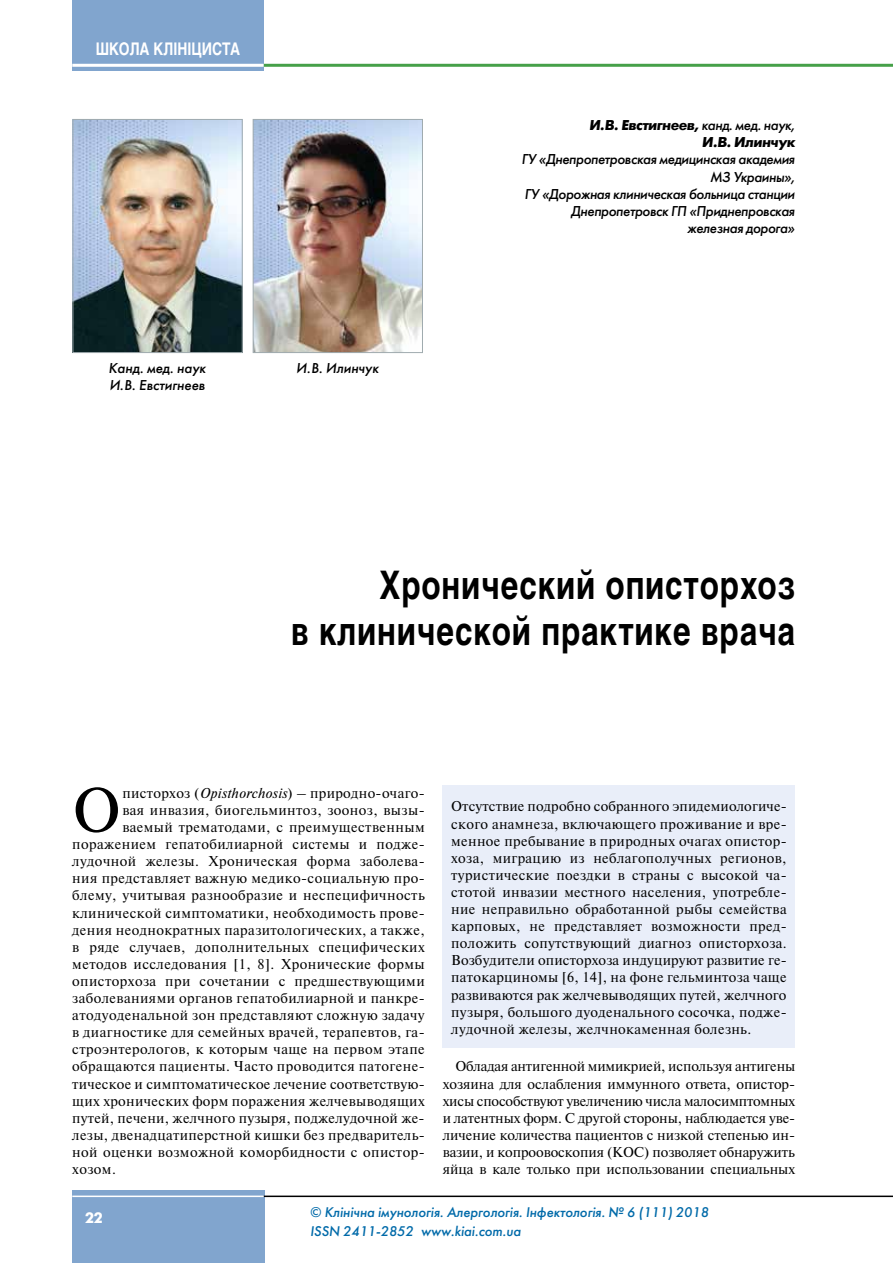
<style>
.page{position:relative;width:893px;height:1263px;background:#fff}
.page>*{position:absolute;margin:0;border:0;box-sizing:border-box;transform-origin:0 0}
.t1{font:63.15px "Newton C";color:#000}
.t2{font:700 39px/46.8px "Helios";letter-spacing:.025em;color:#000;text-align:right;scale:.8 1}
.t3{font:700 17.25px "Helios";color:#fff;scale:.8 1}
.t4{font:700 15px "Futuris C";color:#fff}
.t5{font:14.25px/17.1px "Newton C";letter-spacing:.03em;color:#000;text-align:justify}
.t6{font:italic 14.25px/17.1px "Futuris C";letter-spacing:-.025em;color:#000;text-align:right}
.t7{font:italic 700 14.25px/17.1px "Futuris C";letter-spacing:-.025em;color:#000;text-align:right}
.t8{font:italic 14.25px "Futuris C";color:#000}
.t9{font:italic 13.95px/18.5px "Futuris C";color:#006aa9}
.s1{font-weight:400}
.s2{font-style:italic}
</style>
<div class="page">
<div style="left:72px;top:0;width:192px;height:70px;background:#81a5ce"></div>
<hr style="left:264px;top:64px;width:629px;height:3px;background:#46a049">
<hr style="left:72px;top:64px;width:192px;height:3px;background:#fff">
<div style="left:72px;top:1191px;width:192px;height:72px;background:#81a5ce"></div>
<hr style="left:264px;top:1195px;width:629px;height:2px;background:#000">
<hr style="left:72px;top:1195px;width:192px;height:2px;background:#fff">
<div style="left:443px;top:786px;width:352px;height:262px;background:#e9eef9"></div>
<img style="left:255px;top:121px;width:166px;height:230px">
<div style="left:253px;top:119px;width:170px;height:234px;border:1px solid #a0abaf"></div>
<img style="left:75px;top:121px;width:166px;height:230px">
<div style="left:73px;top:119px;width:170px;height:234px;border:1px solid #a0abaf"></div>
<p class="t3" style="left:96px;top:39px;width:182px">ШКОЛА КЛІНІЦИСТА</p>
<p class="t8" style="left:109px;top:359px;width:99px">Канд. мед. наук</p>
<p class="t8" style="left:297px;top:359px;width:84px">И.В. Илинчук</p>
<p class="t8" style="left:110px;top:376px;width:97px">И.В. Евстигнеев</p>
<p class="t7" style="left:589px;top:117px;width:207px">И. В. Евстигнеев, <span class="s1">канд. мед. наук,<br></span>И. В. Илинчук</p>
<p class="t6" style="left:522px;top:151px;width:275px">ГУ «Днепропетровская медицинская академия<br>МЗ Украины»,<br>ГУ «Дорожная клиническая больница станции<br>Днепропетровск ГП «Приднепровская железная дорога»</p>
<h2 class="t2" style="left:291px;top:561px;width:632px">Хронический описторхоз<br>в клинической практике врача</h2>
<h1 class="t1" style="left:72px;top:776px;width:50px">О</h1>
<p class="t5" style="left:122px;top:784px;width:304px">писторхоз (<span class="s2">Opisthorchosis</span>) – природно-очаго-</p>
<p class="t5" style="left:122px;top:801px;width:304px">вая инвазия, биогельминтоз, зооноз, вызы-</p>
<p class="t5" style="left:122px;top:819px;width:304px">ваемый трематодами, с преимущественным</p>
<p class="t5" style="left:72px;top:836px;width:354px">поражением гепатобилиарной системы и подже-</p>
<p class="t5" style="left:72px;top:853px;width:354px">лудочной железы. Хроническая форма заболева-</p>
<p class="t5" style="left:72px;top:870px;width:354px">ния представляет важную медико-социальную про-</p>
<p class="t5" style="left:72px;top:887px;width:354px">блему, учитывая разнообразие и неспецифичность</p>
<p class="t5" style="left:72px;top:904px;width:354px">клинической симптоматики, необходимость прове-</p>
<p class="t5" style="left:72px;top:921px;width:354px">дения неоднократных паразитологических, а также,</p>
<p class="t5" style="left:72px;top:938px;width:354px">в ряде случаев, дополнительных специфических</p>
<p class="t5" style="left:72px;top:955px;width:354px">методов исследования [1, 8]. Хронические формы</p>
<p class="t5" style="left:72px;top:972px;width:354px">описторхоза при сочетании с предшествующими</p>
<p class="t5" style="left:72px;top:990px;width:354px">заболеваниями органов гепатобилиарной и панкре-</p>
<p class="t5" style="left:72px;top:1007px;width:354px">атодуоденальной зон представляют сложную задачу</p>
<p class="t5" style="left:72px;top:1024px;width:354px">в диагностике для семейных врачей, терапевтов, га-</p>
<p class="t5" style="left:72px;top:1041px;width:354px">строэнтерологов, к которым чаще на первом этапе</p>
<p class="t5" style="left:72px;top:1058px;width:354px">обращаются пациенты. Часто проводится патогене-</p>
<p class="t5" style="left:72px;top:1075px;width:354px">тическое и симптоматическое лечение соответствую-</p>
<p class="t5" style="left:72px;top:1092px;width:354px">щих хронических форм поражения желчевыводящих</p>
<p class="t5" style="left:72px;top:1109px;width:354px">путей, печени, желчного пузыря, поджелудочной же-</p>
<p class="t5" style="left:72px;top:1126px;width:354px">лезы, двенадцатиперстной кишки без предваритель-</p>
<p class="t5" style="left:72px;top:1143px;width:354px">ной оценки возможной коморбидности с опистор-</p>
<p class="t5" style="left:72px;top:1161px;width:45px">хозом.</p>
<p class="t5" style="left:451px;top:798px;width:337px">Отсутствие подробно собранного эпидемиологиче&shy;ского анамнеза, включающего проживание и вре&shy;менное пребывание в природных очагах опистор&shy;хоза, миграцию из неблагополучных регионов, туристические поездки в страны с высокой ча&shy;стотой инвазии местного населения, употребле&shy;ние неправильно обработанной рыбы семейства карповых, не представляет возможности пред&shy;положить сопутствующий диагноз описторхоза.<br>Возбудители описторхоза индуцируют развитие ге&shy;патокарциномы [6, 14], на фоне гельминтоза чаще развиваются рак желчевыводящих путей, желчного пузыря, большого дуоденального сосочка, подже&shy;лудочной железы, желчнокаменная болезнь.</p>
<p class="t5" style="left:443px;top:1058px;width:354px;text-indent:13px">Обладая антигенной мимикрией, используя антигены хозяина для ослабления иммунного ответа, опистор&shy;хисы способствуют увеличению числа малосимптомных и латентных форм. С другой стороны, наблюдается уве&shy;личение количества пациентов с низкой степенью ин&shy;вазии, и копроовоскопия (КОС) позволяет обнаружить яйца в кале только при использовании специальных</p>
<p class="t4" style="left:85px;top:1209px;width:19px">22</p>
<p class="t9" style="left:310px;top:1203px;width:400px">© Клінічна імунологія. Алергологія. Інфектологія. № 6 (111) 2018<br>ISSN 2411-2852 www.kiai.com.ua</p>
</div>
